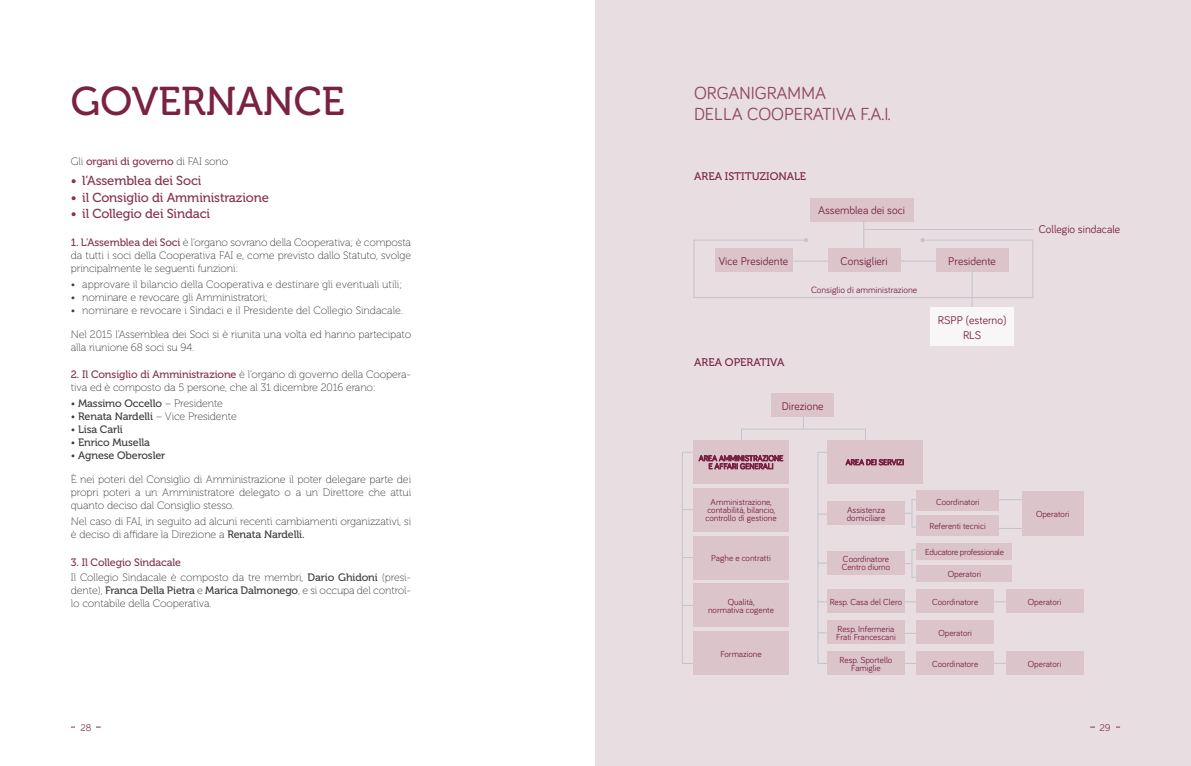
<style>
.page{position:relative;width:1191px;height:766px;background:#fff}
.page>*{position:absolute;margin:0;border:0;box-sizing:border-box;transform-origin:0 0}
.t1{font:40px "Museo 500";color:#7a2244}
.t2{font:18px/20.4px "Bariol";color:#90475f}
.t3{font:13px "Museo 500";letter-spacing:-.01em;color:#853450}
.t4{font:11.5px/14.4px "Bariol";color:#7a2244;text-align:center}
.t5{font:11px "Museo 500";color:#7a2244}
.t6{font:10.7px/13px "Museo 100";letter-spacing:-.01em;color:#3c3c3b}
.t7{font:10.7px "Museo 500";letter-spacing:-.01em;color:#3c3c3b}
.t8{font:10.7px "Museo 500";letter-spacing:-.01em;color:#853450}
.t9{font:10px "Bariol";color:#853450}
.t10{font:9.4px "Bariol";color:#7a2244}
.t11{font:9px/8px "Bariol";color:#7a2244;text-align:center}
.t12{font:9px "Bariol";letter-spacing:-.03em;color:#7a2244}
.s1{font-family:"Museo 100";color:#3c3c3b}
.s2{font-family:"Museo 500";color:#853450}
.s3{font-family:"Museo 100"}
.s4{font-family:"Museo 500"}
</style>
<div class="page">
<hr style="left:71px;top:726px;width:30px;height:1px;background:#853450">
<div style="left:76px;top:722px;width:20px;height:8px;background:#fff"></div>
<div style="left:595px;top:0;width:596px;height:765px;background:#e8dee2"></div>
<hr style="left:971px;top:265px;width:1px;height:43px;background:#c1c5cd">
<hr style="left:864px;top:229px;width:169px;height:1px;background:#c1c5cd">
<hr style="left:863px;top:219px;width:1px;height:30px;background:#c1c5cd">
<div style="left:930px;top:308px;width:84px;height:38px;background:#f9f6f7"></div>
<div style="left:809px;top:198px;width:104px;height:24px;background:#dbc5cb"></div>
<svg style="left:693px;top:238px;width:341px;height:60px"></svg>
<svg style="left:741px;top:414px;width:125px;height:29px"></svg>
<div style="left:771px;top:393px;width:62px;height:24px;background:#dbc5cb"></div>
<div style="left:827px;top:440px;width:95px;height:43px;background:#dbc5cb"></div>
<div style="left:693px;top:440px;width:95px;height:43px;background:#dbc5cb"></div>
<svg style="left:682px;top:452px;width:101px;height:212px"></svg>
<svg style="left:845px;top:459px;width:58px;height:7px"></svg>
<div style="left:693px;top:583px;width:95px;height:44px;background:#dbc5cb"></div>
<svg style="left:904px;top:601px;width:12px;height:1px"></svg>
<svg style="left:993px;top:601px;width:13px;height:1px"></svg>
<div style="left:827px;top:589px;width:77px;height:24px;background:#dbc5cb"></div>
<div style="left:916px;top:589px;width:77px;height:24px;background:#dbc5cb"></div>
<div style="left:1006px;top:589px;width:77px;height:24px;background:#dbc5cb"></div>
<div style="left:827px;top:620px;width:77px;height:24px;background:#dbc5cb"></div>
<div style="left:916px;top:620px;width:77px;height:24px;background:#dbc5cb"></div>
<svg style="left:897px;top:549px;width:29px;height:29px"></svg>
<div style="left:827px;top:550px;width:77px;height:24px;background:#dbc5cb"></div>
<div style="left:916px;top:565px;width:96px;height:17px;background:#dbc5cb"></div>
<div style="left:916px;top:542px;width:96px;height:17px;background:#dbc5cb"></div>
<svg style="left:817px;top:452px;width:15px;height:212px"></svg>
<svg style="left:904px;top:499px;width:12px;height:29px"></svg>
<hr style="left:974px;top:499px;width:86px;height:1px;background:#c1c5cd">
<hr style="left:974px;top:528px;width:86px;height:1px;background:#c1c5cd">
<div style="left:827px;top:501px;width:77px;height:24px;background:#dbc5cb"></div>
<div style="left:916px;top:515px;width:83px;height:20px;background:#dbc5cb"></div>
<div style="left:916px;top:491px;width:83px;height:20px;background:#dbc5cb"></div>
<div style="left:1022px;top:491px;width:61px;height:44px;background:#dbc5cb"></div>
<div style="left:827px;top:651px;width:77px;height:24px;background:#dbc5cb"></div>
<div style="left:916px;top:651px;width:77px;height:24px;background:#dbc5cb"></div>
<div style="left:1006px;top:651px;width:77px;height:24px;background:#dbc5cb"></div>
<div style="left:693px;top:487px;width:95px;height:44px;background:#dbc5cb"></div>
<div style="left:693px;top:631px;width:95px;height:44px;background:#dbc5cb"></div>
<div style="left:693px;top:535px;width:95px;height:44px;background:#dbc5cb"></div>
<hr style="left:1090px;top:726px;width:30px;height:1px;background:#853450">
<div style="left:1095px;top:722px;width:20px;height:8px;background:#e8dee2"></div>
<h1 class="t1" style="left:71px;top:79px;width:275px">GOVERNANCE</h1>
<p class="t8" style="left:71px;top:155px;width:159px"><span class="s1">Gli</span> organi di governo <span class="s1">di FAI sono</span></p>
<p class="t3" style="left:71px;top:173px;width:132px">• l’Assemblea dei Soci</p>
<p class="t3" style="left:71px;top:190px;width:199px">• il Consiglio di Amministrazione</p>
<p class="t3" style="left:71px;top:207px;width:141px">• il Collegio dei Sindaci</p>
<p class="t6" style="left:71px;top:236px;width:342px;text-align:justify"><span class="s2">1. L’Assemblea dei Soci</span> è l’organo sovrano della Cooperativa; è composta da tutti i soci della Cooperativa FAI e, come previsto dallo Statuto, svolge principalmente le seguenti funzioni:</p>
<p class="t6" style="left:71px;top:277px;width:333px">• approvare il bilancio della Cooperativa e destinare gli eventuali utili;</p>
<p class="t6" style="left:71px;top:290px;width:199px">• nominare e revocare gli Amministratori;</p>
<p class="t6" style="left:71px;top:303px;width:333px">• nominare e revocare i Sindaci e il Presidente del Collegio Sindacale.</p>
<p class="t6" style="left:71px;top:328px;width:342px">Nel 2015 l’Assemblea dei Soci si è riunita una volta ed hanno partecipato alla riunione 68 soci su 94.</p>
<p class="t6" style="left:71px;top:368px;width:342px"><span class="s2">2. Il Consiglio di Amministrazione</span> è l’organo di governo della Coopera&shy;tiva ed è composto da 5 persone, che al 31 dicembre 2016 erano:</p>
<p class="t7" style="left:71px;top:397px;width:154px"><span class="s3">•</span> Massimo Occello <span class="s3">– Presidente</span></p>
<p class="t6" style="left:71px;top:410px;width:167px">• <span class="s4">Renata Nardelli</span> – Vice Presidente</p>
<p class="t7" style="left:71px;top:423px;width:53px"><span class="s3">•</span> Lisa Carli</p>
<p class="t7" style="left:71px;top:436px;width:81px"><span class="s3">•</span> Enrico Musella</p>
<p class="t7" style="left:71px;top:449px;width:96px"><span class="s3">•</span> Agnese Oberosler</p>
<p class="t6" style="left:71px;top:473px;width:342px;text-align:justify">È nei poteri del Consiglio di Amministrazione il poter delegare parte dei propri poteri a un Amministratore delegato o a un Direttore che attui quanto deciso dal Consiglio stesso.</p>
<p class="t6" style="left:71px;top:515px;width:342px">Nel caso di FAI, in seguito ad alcuni recenti cambiamenti organizzativi, si è deciso di affidare la Direzione a <span class="s4">Renata Nardelli.</span></p>
<p class="t8" style="left:71px;top:555px;width:112px">3. Il Collegio Sindacale</p>
<p class="t6" style="left:71px;top:571px;width:342px">Il Collegio Sindacale è composto da tre membri, <span class="s4">Dario Ghidoni</span> (presi-</p>
<p class="t7" style="left:71px;top:584px;width:342px"><span class="s3">dente),</span> Franca Della Pietra <span class="s3">e</span> Marica Dalmonego<span class="s3">, e si occupa del control-</span></p>
<p class="t6" style="left:71px;top:597px;width:142px">lo contabile della Cooperativa.</p>
<p class="t9" style="left:80px;top:720px;width:12px">28</p>
<h2 class="t2" style="left:694px;top:82px;width:198px">ORGANIGRAMMA<br>DELLA COOPERATIVA F.A.I.</h2>
<p class="t5" style="left:694px;top:170px;width:113px">AREA ISTITUZIONALE</p>
<p class="t4" style="left:818px;top:203px;width:89px">Assemblea dei soci</p>
<p class="t4" style="left:718px;top:253px;width:71px">Vice Presidente</p>
<p class="t4" style="left:840px;top:253px;width:49px">Consiglieri</p>
<p class="t4" style="left:948px;top:253px;width:49px">Presidente</p>
<p class="t10" style="left:811px;top:283px;width:108px">Consiglio di amministrazione</p>
<p class="t5" style="left:694px;top:356px;width:92px">AREA OPERATIVA</p>
<p class="t4" style="left:782px;top:398px;width:43px">Direzione</p>
<p class="t4" style="left:938px;top:312px;width:70px">RSPP (esterno)<br>RLS</p>
<p class="t4" style="left:1038px;top:222px;width:83px">Collegio sindacale</p>
<p class="t11" style="left:705px;top:497px;width:73px">Amministrazione, contabilità, bilancio, controllo di gestione</p>
<p class="t11" style="left:711px;top:553px;width:61px">Paghe e contratti</p>
<p class="t11" style="left:846px;top:505px;width:40px;text-align:left">Assistenza domiciliare</p>
<p class="t11" style="left:841px;top:554px;width:50px;text-align:left">Coordinatore<br>Centro diurno</p>
<p class="t11" style="left:936px;top:497px;width:45px">Coordinatori</p>
<p class="t11" style="left:929px;top:521px;width:58px">Referenti tecnici</p>
<p class="t12" style="left:925px;top:545px;width:80px">Educatore professionale</p>
<p class="t11" style="left:947px;top:569px;width:35px">Operatori</p>
<p class="t11" style="left:1036px;top:509px;width:35px">Operatori</p>
<p class="t11" style="left:708px;top:597px;width:67px">Qualità,<br>normativa cogente</p>
<p class="t11" style="left:829px;top:597px;width:74px">Resp. Casa del Clero</p>
<p class="t11" style="left:932px;top:597px;width:47px">Coordinatore</p>
<p class="t11" style="left:1027px;top:597px;width:35px">Operatori</p>
<p class="t11" style="left:836px;top:624px;width:61px;text-align:left">Resp. Infermeria<br>Frati Francescani</p>
<p class="t11" style="left:938px;top:628px;width:35px">Operatori</p>
<p class="t11" style="left:720px;top:649px;width:43px">Formazione</p>
<p class="t11" style="left:839px;top:655px;width:54px">Resp. Sportello<br>Famiglie</p>
<p class="t11" style="left:932px;top:659px;width:47px">Coordinatore</p>
<p class="t11" style="left:1027px;top:659px;width:35px">Operatori</p>
<p class="t9" style="left:1099px;top:720px;width:12px">29</p>
</div>
